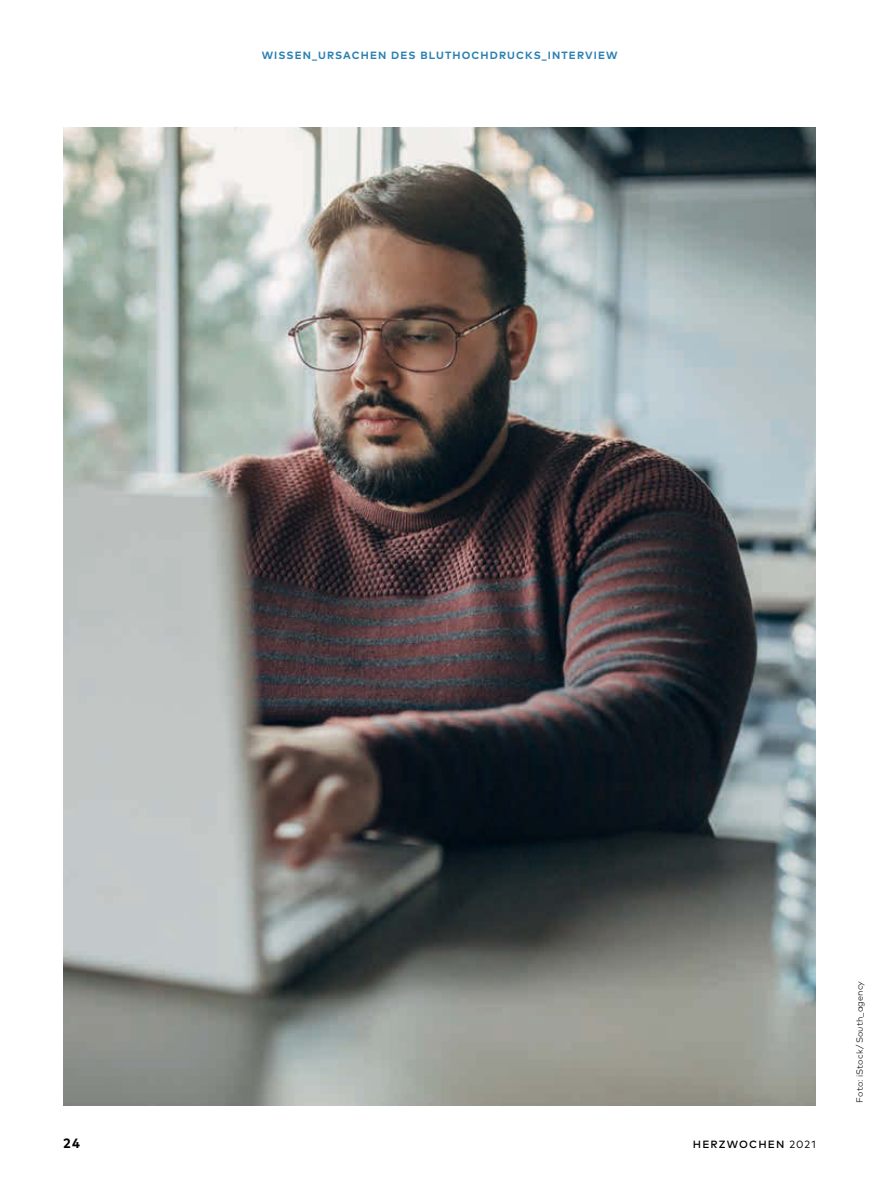
<style>
.page{position:relative;width:893px;height:1191px;background:#fff}
.page>*{position:absolute;margin:0;border:0;box-sizing:border-box;transform-origin:0 0}
.t1{font:700 13.5px "Mark OT";color:#000}
.t2{font:700 10.5px "Mark OT";letter-spacing:.105em;color:#2a80b1}
.t3{font:500 10.5px "Mark OT";letter-spacing:.105em;color:#000}
.t4{font:300 9px "Mark OT";letter-spacing:.01em;color:#000}
.s1{font-weight:400}
</style>
<div class="page">
<img style="left:63px;top:127px;width:753px;height:978px">
<p class="t2" style="left:262px;top:48px;width:357px">WISSEN_URSACHEN DES BLUTHOCHDRUCKS_INTERVIEW</p>
<p class="t1" style="left:63px;top:1134px;width:18px">24</p>
<p class="t3" style="left:693px;top:1137px;width:124px">HERZWOCHEN <span class="s1">2021</span></p>
<p class="t4" style="left:854px;top:1102px;width:123px;rotate:-90deg">Foto: iStock / South_agency</p>
</div>
